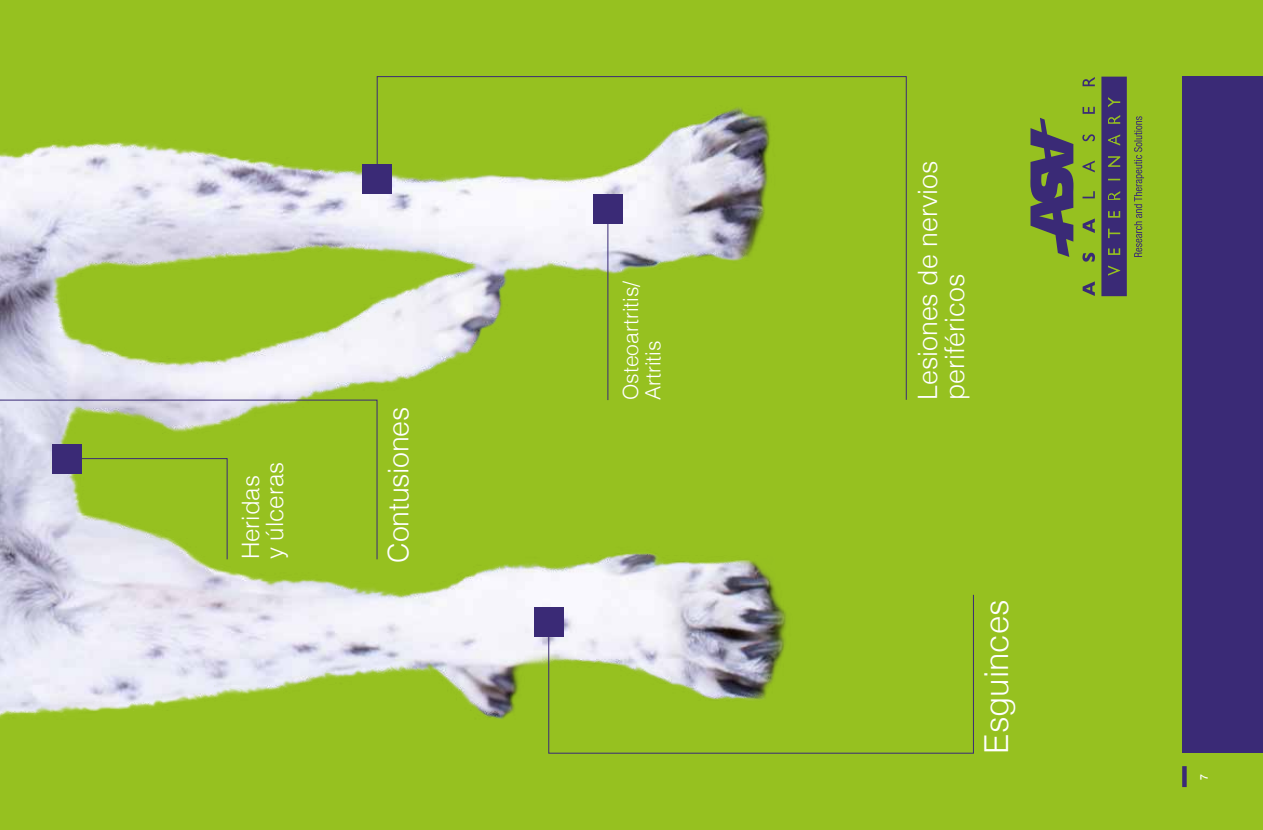
<style>
.page{position:relative;width:1263px;height:830px;background:#fff}
.page>*{position:absolute;margin:0;border:0;box-sizing:border-box;transform-origin:0 0}
.t1{font:300 33px "Helvetica";color:#fff}
.t2{font:300 28.5px "Helvetica";letter-spacing:-.01em;color:#fff}
.t3{font:300 26.7px/27px "Helvetica";color:#fff}
.t4{font:300 24px/24px "Helvetica";color:#fff}
.t5{font:300 21px/22.5px "Helvetica";color:#fff}
.t6{font:500 10.5px "Helvetica Neue";color:#fff}
</style>
<div class="page">
<div style="left:0;top:0;width:1263px;height:829px;background:#96c120"></div>
<img style="left:0;top:141px;width:904px;height:613px">
<div style="left:1182px;top:765px;width:5px;height:21px;background:#3a2a76"></div>
<div style="left:1182px;top:77px;width:81px;height:676px;background:#3a2a76"></div>
<svg style="left:376px;top:76px;width:531px;height:324px"></svg>
<div style="left:362px;top:164px;width:30px;height:30px;background:#3a2a76"></div>
<svg style="left:548px;top:593px;width:426px;height:160px"></svg>
<div style="left:534px;top:607px;width:30px;height:30px;background:#3a2a76"></div>
<svg style="left:0;top:399px;width:378px;height:161px"></svg>
<div style="left:52px;top:443px;width:30px;height:30px;background:#3a2a76"></div>
<svg style="left:55px;top:457px;width:173px;height:103px"></svg>
<svg style="left:1030px;top:118px;width:43px;height:139px"></svg>
<svg style="left:1134px;top:116px;width:10px;height:141px"></svg>
<svg style="left:1082px;top:77px;width:13px;height:219px"></svg>
<svg style="left:1101px;top:77px;width:26px;height:219px;background:#42376e"></svg>
<p class="t4" style="left:237px;top:559px;width:99px;rotate:-90deg">Heridas y úlceras</p>
<p class="t2" style="left:374px;top:562px;width:157px;rotate:-90deg">Contusiones</p>
<p class="t5" style="left:618px;top:400px;width:121px;rotate:-90deg">Osteoartritis/<br>Artritis</p>
<p class="t3" style="left:912px;top:400px;width:240px;rotate:-90deg">Lesiones de nervios periféricos</p>
<p class="t1" style="left:968px;top:753px;width:156px;rotate:-90deg">Esguinces</p>
<p class="t6" style="left:1196px;top:779px;width:7px;rotate:-90deg">7</p>
</div>
